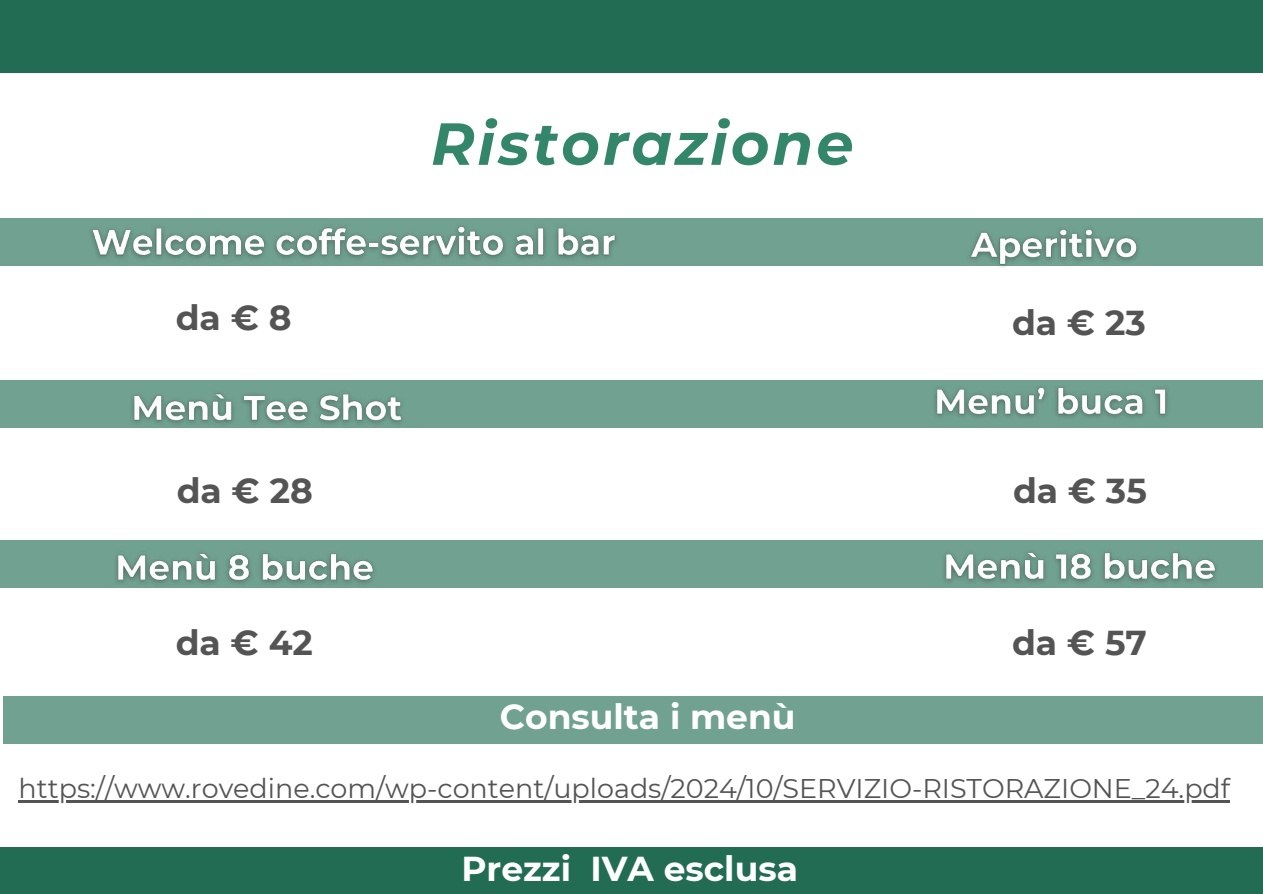
<style>
.page{position:relative;width:1263px;height:894px;background:#fff}
.page>*{position:absolute;margin:0;border:0;box-sizing:border-box;transform-origin:0 0}
.t1{font:italic 700 59.25px "Montserrat";letter-spacing:.05em;color:#33866a}
.t2{font:700 34.5px "Montserrat";color:#545454}
.t3{font:700 34.5px "Montserrat";color:#fff}
.t4{font:27px "Montserrat";color:#545454}
</style>
<div class="page">
<div style="left:0;top:0;width:1263px;height:72px;background:#216c53"></div>
<div style="left:0;top:847px;width:1263px;height:46px;background:#216c53"></div>
<div style="left:0;top:218px;width:1263px;height:48px;background:#71a191"></div>
<img style="left:91px;top:226px;width:526px;height:33px">
<div style="left:0;top:380px;width:1263px;height:48px;background:#71a191"></div>
<div style="left:0;top:540px;width:1263px;height:47px;background:#71a191"></div>
<div style="left:3px;top:696px;width:1260px;height:48px;background:#71a191"></div>
<img style="left:970px;top:228px;width:169px;height:40px">
<img style="left:935px;top:387px;width:233px;height:31px">
<img style="left:936px;top:552px;width:289px;height:36px">
<img style="left:108px;top:552px;width:274px;height:36px">
<hr style="left:19px;top:799px;width:1211px;height:3px;background:#545454">
<img style="left:132px;top:393px;width:271px;height:31px">
<p class="t2" style="left:176px;top:297px;width:117px">da€8</p>
<p class="t2" style="left:177px;top:469px;width:138px">da € 28</p>
<h1 class="t1" style="left:431px;top:107px;width:424px">Ristorazione</h1>
<p class="t2" style="left:1012px;top:302px;width:135px">da € 23</p>
<p class="t2" style="left:1013px;top:469px;width:135px">da € 35</p>
<p class="t2" style="left:176px;top:621px;width:139px">da € 42</p>
<p class="t2" style="left:1012px;top:621px;width:136px">da € 57</p>
<p class="t3" style="left:500px;top:695px;width:297px">Consulta i menù</p>
<p class="t4" style="left:19px;top:771px;width:1213px">https://www.rovedine.com/wp-content/uploads/2024/10/SERVIZIO-RISTORAZIONE_24.pdf</p>
<p class="t3" style="left:461px;top:846px;width:338px">Prezzi IVA esclusa</p>
</div>
